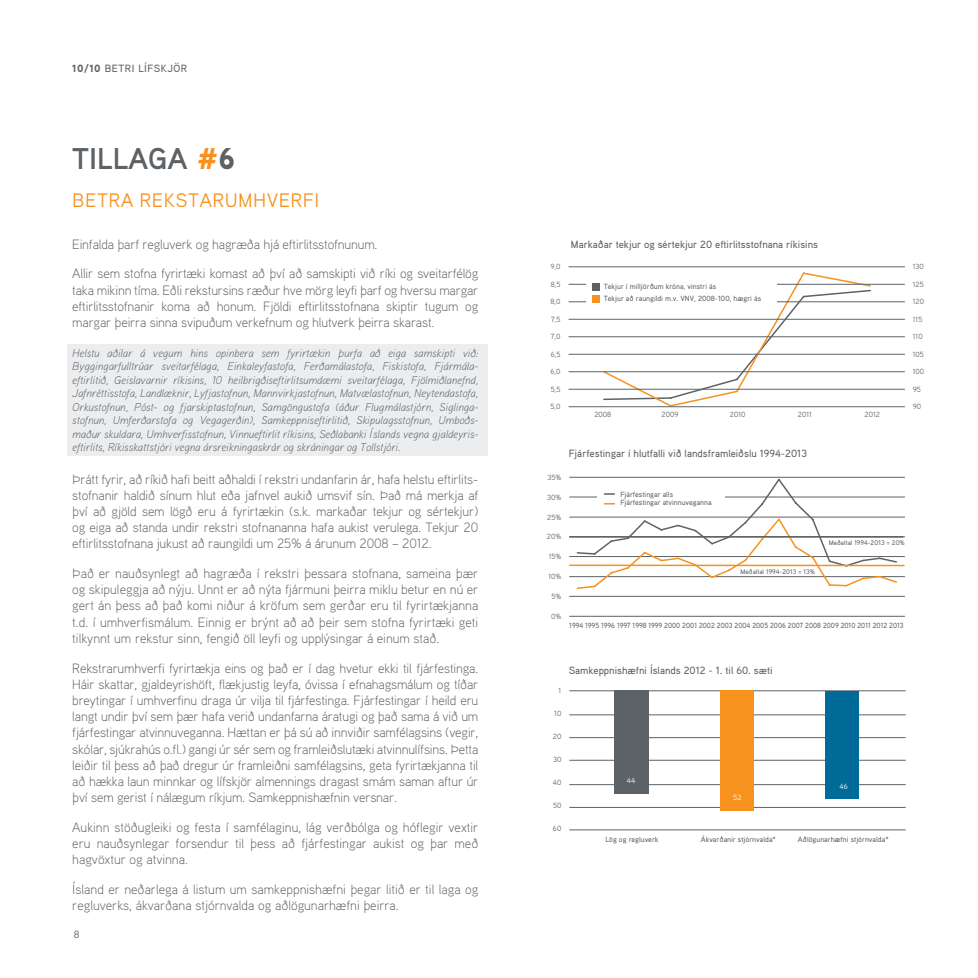
<style>
.page{position:relative;width:978px;height:978px;background:#fff}
.page>*{position:absolute;margin:0;border:0;box-sizing:border-box;transform-origin:0 0}
.fyrirsögn{font:700 30px "Aaux Pro";color:#5d6266}
.fyrirsögn-2{font:19.5px "Aaux Pro";letter-spacing:.02em;color:#f6921d}
.meginmál{font:300 13.5px/16.2px "Aaux Pro";color:#5d6266;text-align:justify}
.myndatexti{font:italic 300 11.25px/13.5px "Aaux Pro";letter-spacing:-.01em;color:#5d6266;text-align:justify}
.t1{font:500 10.5px "Aaux Pro";color:#5d6266}
.t2{font:500 10.5px "Aaux Pro";letter-spacing:.05em;color:#5d6266}
.t3{font:10.5px "Aaux Pro";color:#5d6266}
.t4{font:500 7.5px "Aaux Pro";color:#5d6266}
.t5{font:7.5px "Aaux Pro";color:#5d6266}
.t6{font:500 7.5px "Aaux Pro";color:#5d6266;scale:.93 1}
.t7{font:7.5px "Aaux Pro";color:#fff}
.t8{font:500 6.75px "Aaux Pro";color:#5d6266}
.s1{font-weight:900}
.s2{font-weight:900;color:#f6921d}
</style>
<div class="page">
<div style="left:67px;top:345px;width:420px;height:111px;background:#ecedee"></div>
<hr style="left:569px;top:830px;width:337px;height:1px;background:#5d6266">
<hr style="left:569px;top:760px;width:337px;height:1px;background:#5d6266">
<hr style="left:569px;top:807px;width:337px;height:1px;background:#5d6266">
<hr style="left:569px;top:737px;width:337px;height:1px;background:#5d6266">
<hr style="left:569px;top:784px;width:337px;height:1px;background:#5d6266">
<hr style="left:569px;top:715px;width:337px;height:1px;background:#5d6266">
<hr style="left:569px;top:691px;width:337px;height:1px;background:#5d6266">
<div style="left:826px;top:691px;width:33px;height:108px;background:#006b98"></div>
<div style="left:720px;top:691px;width:34px;height:120px;background:#f6921d"></div>
<div style="left:614px;top:691px;width:34px;height:103px;background:#5d6266"></div>
<hr style="left:569px;top:477px;width:336px;height:1px;background:#5d6266">
<hr style="left:569px;top:497px;width:336px;height:1px;background:#5d6266">
<hr style="left:569px;top:517px;width:336px;height:1px;background:#5d6266">
<hr style="left:569px;top:537px;width:336px;height:1px;background:#5d6266">
<hr style="left:569px;top:556px;width:336px;height:1px;background:#5d6266">
<hr style="left:569px;top:576px;width:336px;height:1px;background:#5d6266">
<hr style="left:569px;top:596px;width:336px;height:1px;background:#5d6266">
<hr style="left:569px;top:616px;width:336px;height:1px;background:#5d6266">
<hr style="left:569px;top:536px;width:334px;height:2px;background:#5d6266">
<hr style="left:569px;top:565px;width:335px;height:1px;background:#f6921d">
<svg style="left:576px;top:477px;width:322px;height:112px"></svg>
<svg style="left:602px;top:272px;width:270px;height:136px"></svg>
<hr style="left:569px;top:389px;width:336px;height:1px;background:#5d6266">
<hr style="left:569px;top:337px;width:336px;height:1px;background:#5d6266">
<hr style="left:569px;top:371px;width:336px;height:1px;background:#5d6266">
<hr style="left:569px;top:319px;width:336px;height:1px;background:#5d6266">
<hr style="left:569px;top:284px;width:336px;height:1px;background:#5d6266">
<hr style="left:569px;top:302px;width:336px;height:1px;background:#5d6266">
<hr style="left:569px;top:354px;width:336px;height:1px;background:#5d6266">
<hr style="left:569px;top:267px;width:336px;height:1px;background:#5d6266">
<hr style="left:569px;top:406px;width:336px;height:1px;background:#5d6266">
<div style="left:586px;top:281px;width:191px;height:24px;background:#fff"></div>
<div style="left:592px;top:283px;width:7px;height:8px;background:#5d6266"></div>
<div style="left:592px;top:296px;width:7px;height:7px;background:#f6921d"></div>
<p class="t2" style="left:72px;top:62px;width:117px"><span class="s1">10/10</span> BETRI LÍFSKJÖR</p>
<p class="fyrirsögn" style="left:72px;top:139px;width:164px">TILLAGA <span class="s2">#</span><span class="s1">6</span></p>
<p class="fyrirsögn-2" style="left:72px;top:187px;width:249px">BETRA REKSTARUMHVERFI</p>
<p class="meginmál" style="left:72px;top:235px;width:307px">Einfalda þarf regluverk og hagræða hjá eftirlitsstofnunum.</p>
<p class="meginmál" style="left:72px;top:265px;width:408px">Allir sem stofna fyrirtæki komast að því að samskipti við ríki og sveitarfélög taka mikinn tíma. Eðli rekstursins ræður hve mörg leyfi þarf og hversu margar eftirlitsstofnanir koma að honum. Fjöldi eftirlitsstofnana skiptir tugum og margar þeirra sinna svipuðum verkefnum og hlutverk þeirra skarast.</p>
<p class="myndatexti" style="left:72px;top:346px;width:408px">Helstu aðilar á vegum hins opinbera sem fyrirtækin þurfa að eiga samskipti við:<br>Byggingarfulltrúar sveitarfélaga, Einkaleyfastofa, Ferðamálastofa, Fiskistofa, Fjármála&shy;eftirlitið, Geislavarnir ríkisins, 10 heilbrigðiseftirlitsumdæmi sveitarfélaga, Fjölmiðlanefnd, Jafnréttisstofa, Landlæknir, Lyfjastofnun, Mannvirkjastofnun, Matvælastofnun, Neytendastofa, Orkustofnun, Póst- og fjarskiptastofnun, Samgöngustofa (áður Flugmálastjórn, Siglinga&shy;stofnun, Umferðarstofa og Vegagerðin), Samkeppniseftirlitið, Skipulagsstofnun, Umboðs&shy;maður skuldara, Umhverfisstofnun, Vinnueftirlit ríkisins, Seðlabanki Íslands vegna gjaldeyris&shy;eftirlits, Ríkisskattstjóri vegna ársreikningaskrár og skráningar og Tollstjóri.</p>
<p class="meginmál" style="left:72px;top:470px;width:408px">Þrátt fyrir, að ríkið hafi beitt aðhaldi í rekstri undanfarin ár, hafa helstu eftirlits&shy;stofnanir haldið sínum hlut eða jafnvel aukið umsvif sín. Það má merkja af því að gjöld sem lögð eru á fyrirtækin (s.k. markaðar tekjur og sértekjur) og eiga að standa undir rekstri stofnananna hafa aukist verulega. Tekjur 20 eftirlitsstofnana jukust að raungildi um 25% á árunum 2008 – 2012.</p>
<p class="meginmál" style="left:72px;top:565px;width:408px">Það er nauðsynlegt að hagræða í rekstri þessara stofnana, sameina þær og skipuleggja að nýju. Unnt er að nýta fjármuni þeirra miklu betur en nú er gert án þess að það komi niður á kröfum sem gerðar eru til fyrirtækjanna t.d. í umhverfismálum. Einnig er brýnt að að þeir sem stofna fyrirtæki geti tilkynnt um rekstur sinn, fengið öll leyfi og upplýsingar á einum stað.</p>
<p class="meginmál" style="left:72px;top:659px;width:408px">Rekstrarumhverfi fyrirtækja eins og það er í dag hvetur ekki til fjárfestinga.<br>Háir skattar, gjaldeyrishöft, flækjustig leyfa, óvissa í efnahagsmálum og tíðar breytingar í umhverfinu draga úr vilja til fjárfestinga. Fjárfestingar í heild eru langt undir því sem þær hafa verið undanfarna áratugi og það sama á við um fjárfestingar atvinnuveganna. Hættan er þá sú að innviðir samfélagsins (vegir, skólar, sjúkrahús o.fl.) gangi úr sér sem og framleiðslutæki atvinnulífsins. Þetta leiðir til þess að það dregur úr framleiðni samfélagsins, geta fyrirtækjanna til að hækka laun minnkar og lífskjör almennings dragast smám saman aftur úr því sem gerist í nálægum ríkjum. Samkeppnishæfnin versnar.</p>
<p class="meginmál" style="left:72px;top:819px;width:408px">Aukinn stöðugleiki og festa í samfélaginu, lág verðbólga og hóflegir vextir eru nauðsynlegar forsendur til þess að fjárfestingar aukist og þar með hagvöxtur og atvinna.</p>
<p class="meginmál" style="left:72px;top:881px;width:408px">Ísland er neðarlega á listum um samkeppnishæfni þegar litið er til laga og regluverks, ákvarðana stjórnvalda og aðlögunarhæfni þeirra.</p>
<p class="t3" style="left:74px;top:928px;width:7px">8</p>
<p class="t5" style="left:551px;top:262px;width:11px">9,0</p>
<p class="t5" style="left:551px;top:280px;width:11px">8,5</p>
<p class="t5" style="left:551px;top:297px;width:12px">8,0</p>
<p class="t5" style="left:551px;top:315px;width:11px">7,5</p>
<p class="t5" style="left:551px;top:332px;width:11px">7,0</p>
<p class="t5" style="left:551px;top:349px;width:11px">6,5</p>
<p class="t5" style="left:551px;top:367px;width:12px">6,0</p>
<p class="t5" style="left:551px;top:384px;width:11px">5,5</p>
<p class="t5" style="left:551px;top:402px;width:12px">5,0</p>
<p class="t1" style="left:571px;top:238px;width:249px">Markaðar tekjur og sértekjur 20 eftirlitsstofnana ríkisins</p>
<p class="t4" style="left:604px;top:282px;width:114px">Tekjur í milljörðum króna, vinstri ás</p>
<p class="t4" style="left:604px;top:294px;width:159px">Tekjur að raungildi m.v. VNV, 2008-100, hægri ás</p>
<p class="t5" style="left:594px;top:409px;width:18px">2008</p>
<p class="t5" style="left:662px;top:409px;width:18px">2009</p>
<p class="t5" style="left:730px;top:409px;width:17px">2010</p>
<p class="t5" style="left:798px;top:409px;width:15px">2011</p>
<p class="t5" style="left:864px;top:409px;width:17px">2012</p>
<p class="t5" style="left:913px;top:262px;width:12px">130</p>
<p class="t5" style="left:913px;top:280px;width:12px">125</p>
<p class="t5" style="left:913px;top:297px;width:13px">120</p>
<p class="t5" style="left:913px;top:315px;width:11px">115</p>
<p class="t5" style="left:913px;top:332px;width:11px">110</p>
<p class="t5" style="left:913px;top:349px;width:13px">105</p>
<p class="t5" style="left:913px;top:367px;width:13px">100</p>
<p class="t5" style="left:913px;top:384px;width:10px">95</p>
<p class="t5" style="left:913px;top:402px;width:10px">90</p>
<p class="t5" style="left:548px;top:473px;width:15px">35%</p>
<p class="t5" style="left:547px;top:492px;width:16px">30%</p>
<p class="t5" style="left:547px;top:512px;width:16px">25%</p>
<p class="t5" style="left:547px;top:532px;width:16px">20%</p>
<p class="t5" style="left:549px;top:552px;width:14px">15%</p>
<p class="t5" style="left:548px;top:572px;width:14px">10%</p>
<p class="t5" style="left:551px;top:591px;width:11px">5%</p>
<p class="t5" style="left:551px;top:611px;width:12px">0%</p>
<p class="t1" style="left:569px;top:446px;width:240px">Fjárfestingar í hlutfalli við landsframleiðslu 1994-2013</p>
<p class="t4" style="left:620px;top:490px;width:54px">Fjárfestingar alls</p>
<p class="t4" style="left:620px;top:498px;width:93px">Fjárfestingar atvinnuveganna</p>
<p class="t8" style="left:741px;top:567px;width:76px">Meðaltal 1994-2013 = 13%</p>
<p class="t8" style="left:829px;top:538px;width:78px">Meðaltal 1994-2013 = 20%</p>
<p class="t6" style="left:569px;top:620px;width:361px">1994 1995 1996 1997 1998 1999 2000 2001 2002 2003 2004 2005 2006 2007 2008 2009 2010 2011 2012 2013</p>
<p class="t5" style="left:559px;top:685px;width:4px">1</p>
<p class="t5" style="left:554px;top:708px;width:9px">10</p>
<p class="t5" style="left:553px;top:731px;width:10px">20</p>
<p class="t5" style="left:553px;top:754px;width:10px">30</p>
<p class="t5" style="left:553px;top:777px;width:10px">40</p>
<p class="t5" style="left:553px;top:800px;width:10px">50</p>
<p class="t5" style="left:553px;top:823px;width:10px">60</p>
<p class="t1" style="left:569px;top:664px;width:205px">Samkeppnishæfni Íslands 2012 - 1. til 60. sæti</p>
<p class="t7" style="left:627px;top:776px;width:10px">44</p>
<p class="t7" style="left:733px;top:792px;width:10px">52</p>
<p class="t7" style="left:840px;top:782px;width:10px">46</p>
<p class="t4" style="left:605px;top:835px;width:55px">Lög og regluverk</p>
<p class="t4" style="left:701px;top:835px;width:77px">Ákvarðanir stjórnvalda*</p>
<p class="t4" style="left:798px;top:835px;width:92px">Aðlögunarhæfni stjórnvalda*</p>
</div>
